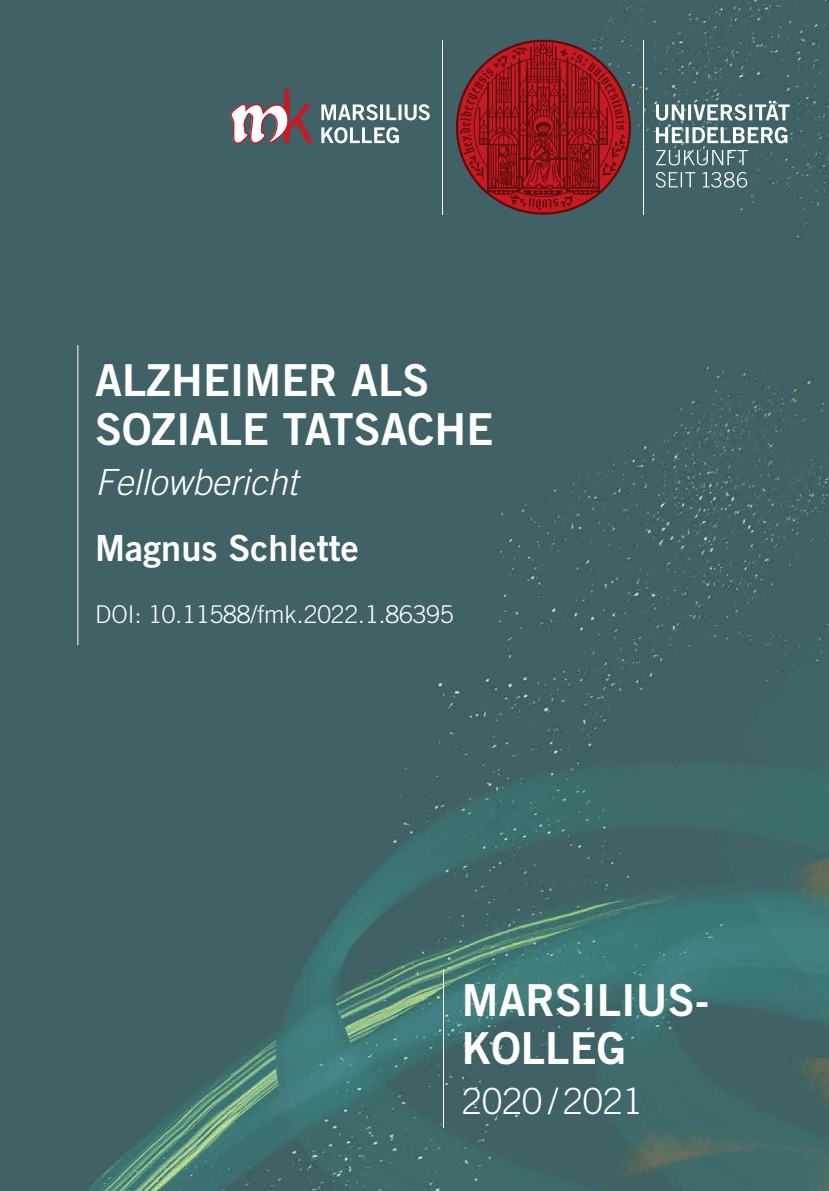
<style>
.page{position:relative;width:829px;height:1191px;background:#fff}
.page>*{position:absolute;margin:0;border:0;box-sizing:border-box;transform-origin:0 0}
.t1{font:44.1px/48.1px "Trade Gothic LT Pro Bd 2";color:#fff}
.t2{font:36.05px "Trade Gothic LT Pro Bd 2";color:#fff}
.t3{font:italic 300 36.05px "Trade Gothic LT Pro";color:#fff}
.t4{font:300 36.05px "Trade Gothic LT Pro";color:#fff}
.t5{font:300 24.5px "Trade Gothic LT Pro";color:#fff}
</style>
<div class="page">
<img style="left:0;top:0;width:828px;height:1191px">
<hr style="left:443px;top:969px;width:1px;height:159px;background:#fff">
<hr style="left:643px;top:40px;width:1px;height:174px;background:#fff">
<svg style="left:655px;top:172px;width:92px;height:16px"></svg>
<svg style="left:655px;top:150px;width:93px;height:15px"></svg>
<svg style="left:655px;top:127px;width:132px;height:16px"></svg>
<svg style="left:655px;top:101px;width:134px;height:20px"></svg>
<svg style="left:456px;top:40px;width:174px;height:175px;background:#86252a"></svg>
<hr style="left:442px;top:40px;width:1px;height:174px;background:#fff">
<svg style="left:321px;top:127px;width:78px;height:16px"></svg>
<svg style="left:321px;top:104px;width:108px;height:16px"></svg>
<svg style="left:230px;top:89px;width:83px;height:55px"></svg>
<hr style="left:77px;top:345px;width:1px;height:300px;background:#fff">
<p class="t1" style="left:95px;top:355px;width:399px;line-height:49px">ALZHEIMER ALS<br>SOZIALE TATSACHE</p>
<p class="t3" style="left:95px;top:460px;width:204px">Fellowbericht</p>
<p class="t2" style="left:95px;top:526px;width:265px">Magnus Schlette</p>
<p class="t5" style="left:95px;top:599px;width:360px">DOI: 10.11588/fmk.2022.1.86395</p>
<p class="t1" style="left:462px;top:975px;width:249px">MARSILIUS-<br>KOLLEG</p>
<p class="t4" style="left:462px;top:1080px;width:182px">2020 /2021</p>
</div>
